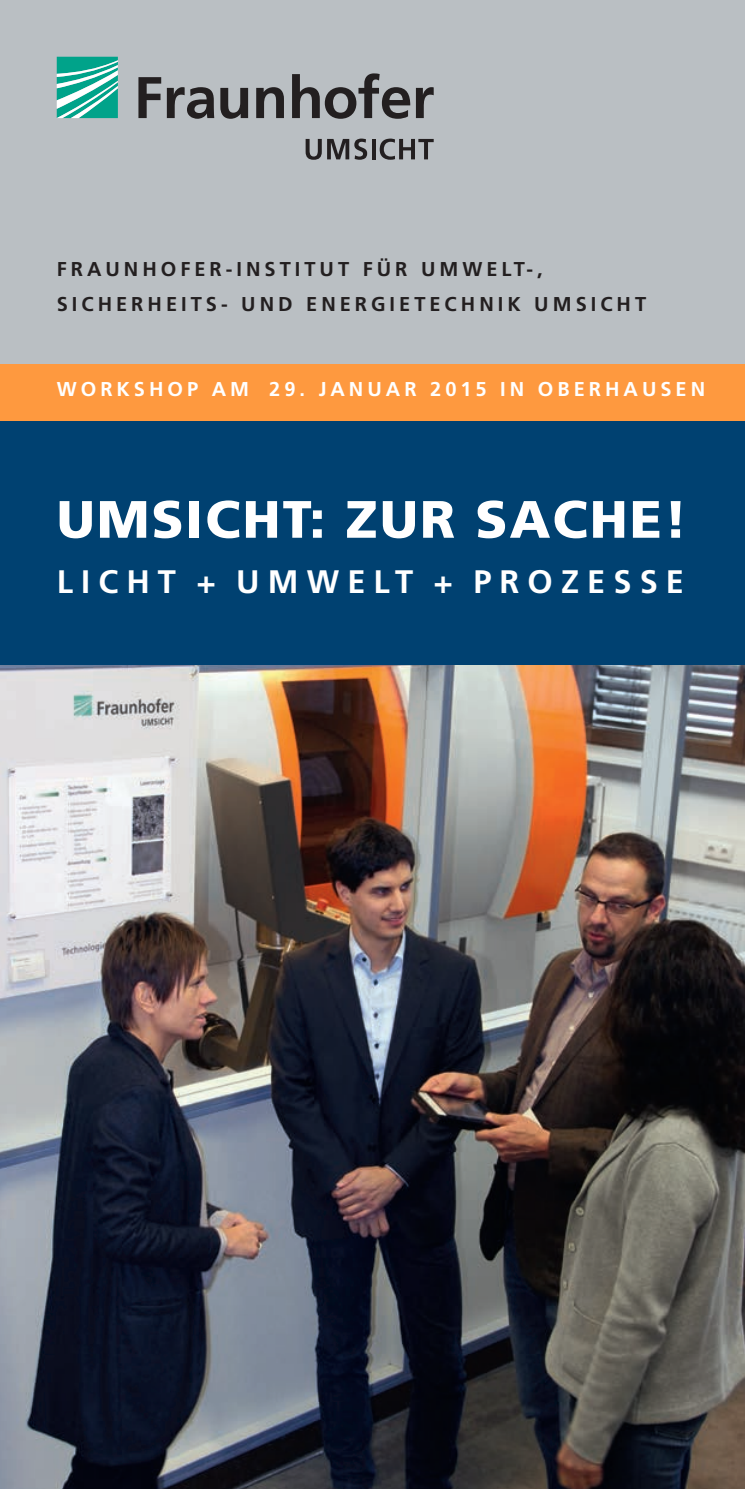
<style>
.page{position:relative;width:745px;height:1489px;background:#fff}
.page>*{position:absolute;margin:0;border:0;box-sizing:border-box;transform-origin:0 0}
.t1{font:900 52.5px "Frutiger LT Com";letter-spacing:.04em;color:#fff}
.t2{font:700 32.5px "Frutiger LT Com";letter-spacing:.25em;color:#fff}
.t3{font:700 20px/35px "Frutiger LT Com";letter-spacing:.2em;color:#231f20}
.t4{font:700 20px "Frutiger LT Com";letter-spacing:.2em;color:#fff}
</style>
<div class="page">
<div style="left:0;top:0;width:744px;height:385px;background:#babfc3"></div>
<svg style="left:57px;top:57px;width:61px;height:61px;background:#4bbcab"></svg>
<svg style="left:138px;top:73px;width:295px;height:46px"></svg>
<svg style="left:305px;top:139px;width:16px;height:21px"></svg>
<svg style="left:327px;top:139px;width:40px;height:21px"></svg>
<svg style="left:372px;top:139px;width:3px;height:20px"></svg>
<svg style="left:379px;top:139px;width:54px;height:21px"></svg>
<div style="left:0;top:413px;width:744px;height:257px;background:#004171"></div>
<div style="left:0;top:363px;width:744px;height:57px;background:#fe993f"></div>
<img style="left:0;top:665px;width:744px;height:823px">
<p class="t3" style="left:57px;top:252px;width:590px">FRAUNHOFER-INSTITUT FÜR UMWELT-,<br>SICHERHEITS- UND ENERGIETECHNIK UMSICHT</p>
<p class="t4" style="left:57px;top:377px;width:649px">WORKSHOP AM 29. JANUAR 2015 IN OBERHAUSEN</p>
<h1 class="t1" style="left:57px;top:488px;width:631px">UMSICHT: ZUR SACHE!</h1>
<h2 class="t2" style="left:57px;top:562px;width:628px">LICHT + UMWELT + PROZESSE</h2>
</div>
